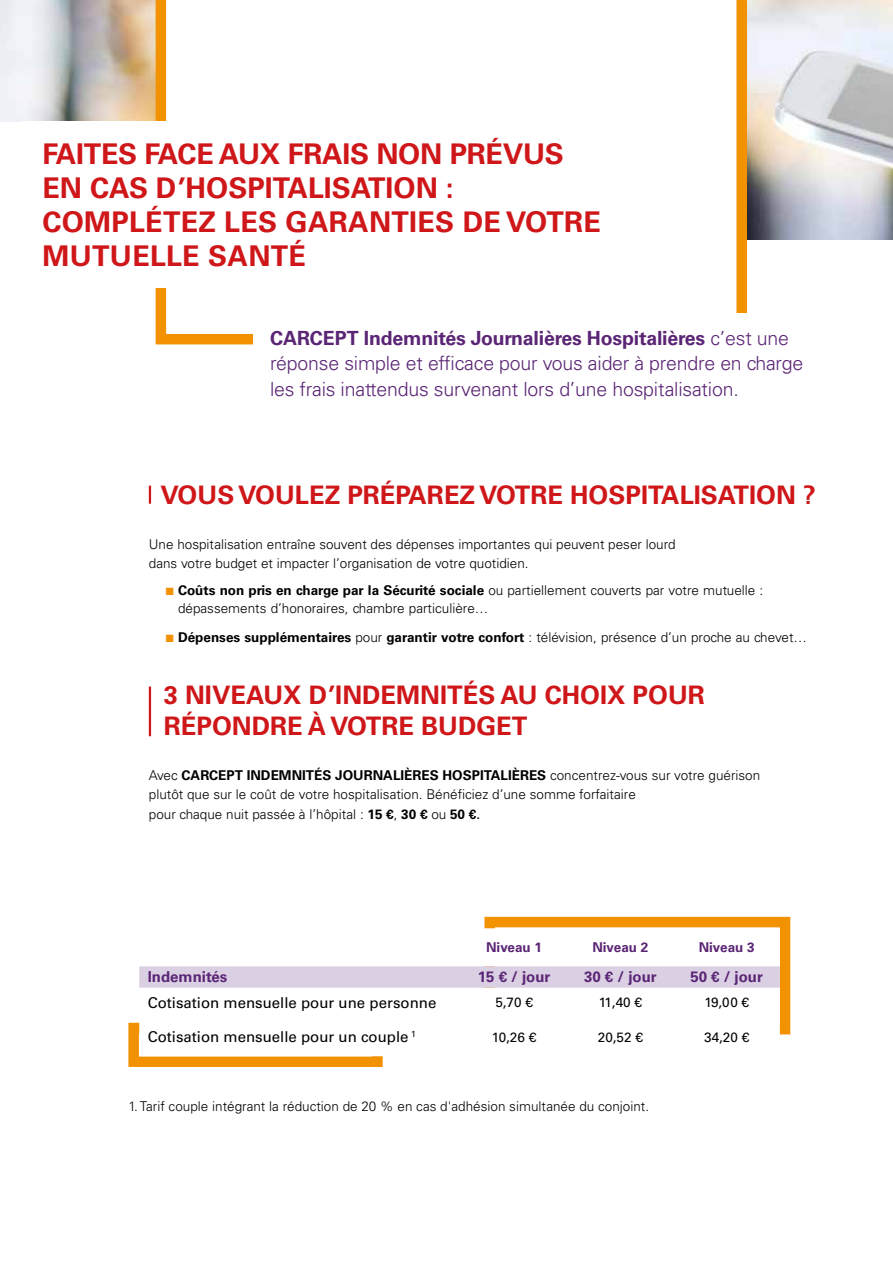
<style>
.page{position:relative;width:893px;height:1263px;background:#fff}
.page>*{position:absolute;margin:0;border:0;box-sizing:border-box;transform-origin:0 0}
.t1{font:700 28.5px/34.2px "Univers LT Std";color:#cf1619}
.t2{font:700 25.5px/30.6px "Univers LT Std";color:#cf1619}
.t3{font:300 19.5px/25.5px "Univers LT Std";letter-spacing:-.01em;color:#5b2575}
.t4{font:15px "Univers LT Std";color:#000}
.t5{font:700 15px "Univers LT Std";color:#5b2575}
.t6{font:300 13.5px/19.5px "Univers LT Std";color:#000}
.t7{font:700 13.5px "Univers LT Std";color:#000}
.t8{font:13.5px "Univers LT Std";color:#000}
.t9{font:700 13.5px "Univers LT Std";color:#5b2575}
.s1{font-weight:700}
.s2{color:#f39200}
.s3{font-weight:300}
.s4{font-weight:400}
</style>
<div class="page">
<svg style="left:128px;top:1023px;width:255px;height:44px;background:#f3970e"></svg>
<img style="left:0;top:0;width:893px;height:239px">
<svg style="left:149px;top:486px;width:2px;height:18px"></svg>
<hr style="left:149px;top:686px;width:2px;height:50px;background:#cf1619">
<div style="left:0;top:122px;width:737px;height:185px;background:#fff"></div>
<svg style="left:156px;top:0;width:591px;height:344px"></svg>
<div style="left:21px;top:121px;width:678px;height:167px;background:#fff"></div>
<div style="left:253px;top:314px;width:569px;height:111px;background:#fff"></div>
<div style="left:484px;top:917px;width:306px;height:117px;background:#f39200"></div>
<svg style="left:139px;top:928px;width:641px;height:128px"></svg>
<svg style="left:139px;top:966px;width:641px;height:22px;background:#dbd0e3"></svg>
<h1 class="t1" style="left:43px;top:137px;width:560px">FAITES FACE AUX FRAIS NON PRÉVUS<br>EN CAS D’HOSPITALISATION :<br>COMPLÉTEZ LES GARANTIES DE VOTRE<br>MUTUELLE SANTÉ</h1>
<h3 class="t3" style="left:270px;top:325px;width:535px"><span class="s1">CARCEPT Indemnités Journalières Hospitalières</span> c’est une réponse simple et efficace pour vous aider à prendre en charge les frais inattendus survenant lors d’une hospitalisation.</h3>
<h2 class="t2" style="left:161px;top:480px;width:657px">VOUS VOULEZ PRÉPAREZ VOTRE HOSPITALISATION ?</h2>
<p class="t6" style="left:149px;top:534px;width:528px">Une hospitalisation entraîne souvent des dépenses importantes qui peuvent peser lourd dans votre budget et impacter l’organisation de votre quotidien.</p>
<p class="t6" style="left:178px;top:581px;width:587px;line-height:18px;text-indent:-12px"><span class="s2">■</span> <span class="s1">Coûts non pris en charge par la Sécurité sociale</span> ou partiellement couverts par votre mutuelle : dépassements d’honoraires, chambre particulière…</p>
<p class="t7" style="left:166px;top:629px;width:643px"><span class="s2">■</span> Dépenses supplémentaires <span class="s3">pour</span> garantir votre confort <span class="s3">: télévision, présence d’un proche au chevet…</span></p>
<h2 class="t2" style="left:164px;top:680px;width:543px">3 NIVEAUX D’INDEMNITÉS AU CHOIX POUR<br>RÉPONDRE À VOTRE BUDGET</h2>
<p class="t6" style="left:149px;top:765px;width:613px">Avec <span class="s1">CARCEPT INDEMNITÉS JOURNALIÈRES HOSPITALIÈRES</span> concentrez-vous sur votre guérison plutôt que sur le coût de votre hospitalisation. Bénéficiez d’une somme forfaitaire<br>pour chaque nuit passée à l’hôpital : <span class="s1">15 €</span>, <span class="s1">30 €</span> ou <span class="s1">50 €</span><span class="s4">.</span></p>
<p class="t9" style="left:486px;top:939px;width:58px">Niveau 1</p>
<p class="t9" style="left:592px;top:939px;width:58px">Niveau 2</p>
<p class="t9" style="left:699px;top:939px;width:58px">Niveau 3</p>
<p class="t5" style="left:148px;top:968px;width:81px">Indemnités</p>
<p class="t5" style="left:478px;top:968px;width:74px">15 € / jour</p>
<p class="t5" style="left:584px;top:968px;width:74px">30 € / jour</p>
<p class="t5" style="left:690px;top:968px;width:74px">50 € / jour</p>
<p class="t4" style="left:148px;top:994px;width:290px">Cotisation mensuelle pour une personne</p>
<p class="t8" style="left:495px;top:995px;width:39px">5,70 €</p>
<p class="t8" style="left:599px;top:995px;width:45px">11,40 €</p>
<p class="t8" style="left:704px;top:995px;width:46px">19,00 €</p>
<p class="t4" style="left:148px;top:1028px;width:270px">Cotisation mensuelle pour un couple <sup>1</sup></p>
<p class="t8" style="left:492px;top:1029px;width:46px">10,26 €</p>
<p class="t8" style="left:598px;top:1029px;width:47px">20,52 €</p>
<p class="t8" style="left:704px;top:1029px;width:47px">34,20 €</p>
<p class="t6" style="left:128px;top:1096px;width:522px">1. Tarif couple intégrant la réduction de 20 % en cas d'adhésion simultanée du conjoint.</p>
</div>
